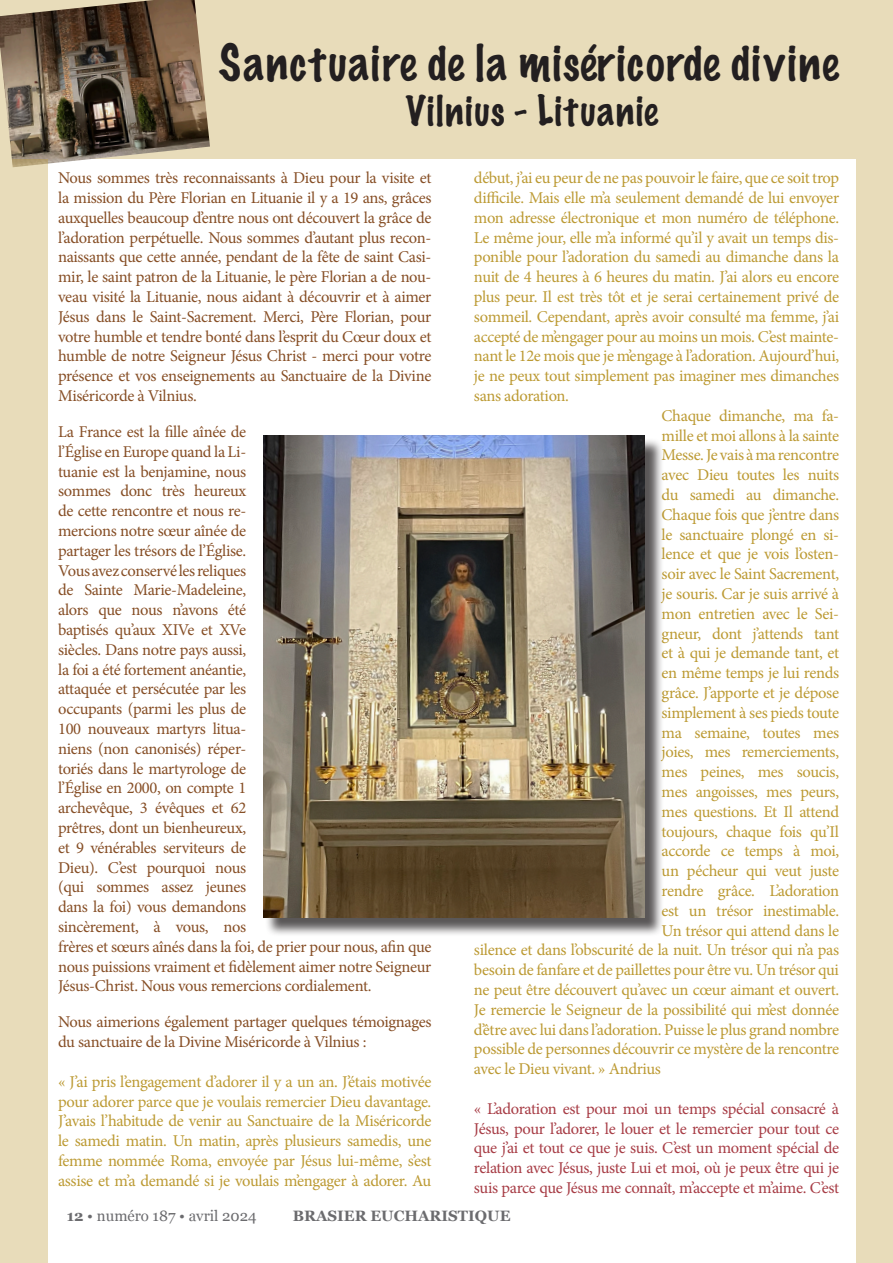
<style>
.page{position:relative;width:893px;height:1263px;background:#fff}
.page>*{position:absolute;margin:0;border:0;box-sizing:border-box;transform-origin:0 0}
.t1{font:100 45px "Marker Felt";letter-spacing:.04em;color:#231f20}
.t2{font:100 37.5px "Marker Felt";letter-spacing:.04em;color:#231f20}
.t3{font:16.5px/19.8px "Minion Pro";letter-spacing:-.02em;color:#bc9a33;text-align:justify}
.t4{font:16.5px/19.8px "Minion Pro";letter-spacing:-.02em;color:#864e25}
.t5{font:16.5px/19.8px "Minion Pro";letter-spacing:-.02em;color:#a73c45;text-align:justify}
.t6{font:15px "Georgia";color:#6b6b6e}
.t7{font:700 15px "Georgia";color:#6b6b6e}
.s1{font-weight:700}
</style>
<div class="page">
<div style="left:0;top:0;width:856px;height:159px;background:#e8dcba"></div>
<div style="left:856px;top:0;width:37px;height:1263px;background:#e8dcba"></div>
<div style="left:265px;top:438px;width:398px;height:498px;background:#231f20;opacity:.75"></div>
<img style="left:263px;top:436px;width:382px;height:482px">
<img style="left:0;top:0;width:210px;height:164px">
<div style="left:0;top:159px;width:48px;height:1104px;background:#e8dcba"></div>
<h1 class="t1" style="left:219px;top:27px;width:621px">Sanctuaire de la miséricorde divine</h1>
<h2 class="t2" style="left:406px;top:81px;width:254px">Vilnius - Lituanie</h2>
<p class="t4" style="left:58px;top:168px;width:375px;text-align:justify">Nous sommes très reconnaissants à Dieu pour la visite et la mission du Père Florian en Lituanie il y a 19 ans, grâces auxquelles beaucoup d’entre nous ont découvert la grâce de l’adoration perpétuelle. Nous sommes d’autant plus recon&shy;naissants que cette année, pendant de la fête de saint Casi&shy;mir, le saint patron de la Lituanie, le père Florian a de nou&shy;veau visité la Lituanie, nous aidant à découvrir et à aimer Jésus dans le Saint-Sacrement. Merci, Père Florian, pour votre humble et tendre bonté dans l’esprit du Cœur doux et humble de notre Seigneur Jésus Christ - merci pour votre présence et vos enseignements au Sanctuaire de la Divine Miséricorde à Vilnius.</p>
<p class="t4" style="left:58px;top:422px;width:375px">La France est la fille aînée de<br>l’Église en Europe quand la Li-<br>tuanie est la benjamine, nous<br>sommes donc très heureux<br>de cette rencontre et nous re-<br>mercions notre sœur aînée de<br>partager les trésors de l’Église.<br>Vous avez conservé les reliques<br>de Sainte Marie-Madeleine,<br>alors que nous n’avons été<br>baptisés qu’aux XIVe et XVe<br>siècles. Dans notre pays aussi,<br>la foi a été fortement anéantie,<br>attaquée et persécutée par les<br>occupants (parmi les plus de<br>100 nouveaux martyrs litua-<br>niens (non canonisés) réper-<br>toriés dans le martyrologe de<br>l’Église en 2000, on compte 1<br>archevêque, 3 évêques et 62<br>prêtres, dont un bienheureux,<br>et 9 vénérables serviteurs de<br>Dieu). C’est pourquoi nous<br>(qui sommes assez jeunes<br>dans la foi) vous demandons<br>sincèrement, à vous, nos<br>frères et sœurs aînés dans la foi, de prier pour nous, afin que nous puissions vraiment et fidèlement aimer notre Seigneur<br>Jésus-Christ. Nous vous remercions cordialement.</p>
<p class="t4" style="left:58px;top:1012px;width:375px">Nous aimerions également partager quelques témoignages du sanctuaire de la Divine Miséricorde à Vilnius :</p>
<p class="t3" style="left:58px;top:1072px;width:375px">« J’ai pris l’engagement d’adorer il y a un an. J’étais motivée pour adorer parce que je voulais remercier Dieu davantage.<br>J’avais l’habitude de venir au Sanctuaire de la Miséricorde le samedi matin. Un matin, après plusieurs samedis, une femme nommée Roma, envoyée par Jésus lui-même, s’est assise et m’a demandé si je voulais m’engager à adorer. Au</p>
<p class="t3" style="left:474px;top:168px;width:367px">début, j’ai eu peur de ne pas pouvoir le faire, que ce soit trop</p>
<p class="t3" style="left:474px;top:188px;width:367px">difficile. Mais elle m’a seulement demandé de lui envoyer</p>
<p class="t3" style="left:474px;top:208px;width:367px">mon adresse électronique et mon numéro de téléphone.</p>
<p class="t3" style="left:474px;top:227px;width:367px">Le même jour, elle m’a informé qu’il y avait un temps dis-</p>
<p class="t3" style="left:474px;top:247px;width:367px">ponible pour l’adoration du samedi au dimanche dans la</p>
<p class="t3" style="left:474px;top:267px;width:367px">nuit de 4 heures à 6 heures du matin. J’ai alors eu encore</p>
<p class="t3" style="left:474px;top:287px;width:367px">plus peur. Il est très tôt et je serai certainement privé de</p>
<p class="t3" style="left:474px;top:307px;width:367px">sommeil. Cependant, après avoir consulté ma femme, j’ai</p>
<p class="t3" style="left:474px;top:326px;width:367px">accepté de m’engager pour au moins un mois. C’est mainte-</p>
<p class="t3" style="left:474px;top:346px;width:367px">nant le 12e mois que je m’engage à l’adoration. Aujourd’hui,</p>
<p class="t3" style="left:474px;top:366px;width:367px">je ne peux tout simplement pas imaginer mes dimanches</p>
<p class="t3" style="left:474px;top:386px;width:97px">sans adoration.</p>
<p class="t3" style="left:662px;top:406px;width:179px">Chaque dimanche, ma fa-</p>
<p class="t3" style="left:662px;top:425px;width:179px">mille et moi allons à la sainte</p>
<p class="t3" style="left:662px;top:445px;width:179px">Messe. Je vais à ma rencontre</p>
<p class="t3" style="left:662px;top:465px;width:179px">avec Dieu toutes les nuits</p>
<p class="t3" style="left:662px;top:485px;width:179px">du samedi au dimanche.</p>
<p class="t3" style="left:662px;top:505px;width:179px">Chaque fois que j’entre dans</p>
<p class="t3" style="left:662px;top:524px;width:179px">le sanctuaire plongé en si-</p>
<p class="t3" style="left:662px;top:544px;width:179px">lence et que je vois l’osten-</p>
<p class="t3" style="left:662px;top:564px;width:179px">soir avec le Saint Sacrement,</p>
<p class="t3" style="left:662px;top:584px;width:179px">je souris. Car je suis arrivé à</p>
<p class="t3" style="left:662px;top:604px;width:179px">mon entretien avec le Sei-</p>
<p class="t3" style="left:662px;top:623px;width:179px">gneur, dont j’attends tant</p>
<p class="t3" style="left:662px;top:643px;width:179px">et à qui je demande tant, et</p>
<p class="t3" style="left:662px;top:663px;width:179px">en même temps je lui rends</p>
<p class="t3" style="left:662px;top:683px;width:179px">grâce. J’apporte et je dépose</p>
<p class="t3" style="left:662px;top:703px;width:179px">simplement à ses pieds toute</p>
<p class="t3" style="left:662px;top:722px;width:179px">ma semaine, toutes mes</p>
<p class="t3" style="left:662px;top:742px;width:179px">joies, mes remerciements,</p>
<p class="t3" style="left:662px;top:762px;width:179px">mes peines, mes soucis,</p>
<p class="t3" style="left:662px;top:782px;width:179px">mes angoisses, mes peurs,</p>
<p class="t3" style="left:662px;top:802px;width:179px">mes questions. Et Il attend</p>
<p class="t3" style="left:662px;top:821px;width:179px">toujours, chaque fois qu’Il</p>
<p class="t3" style="left:662px;top:841px;width:179px">accorde ce temps à moi,</p>
<p class="t3" style="left:662px;top:861px;width:179px">un pécheur qui veut juste</p>
<p class="t3" style="left:662px;top:881px;width:179px">rendre grâce. L’adoration</p>
<p class="t3" style="left:662px;top:901px;width:179px">est un trésor inestimable.</p>
<p class="t3" style="left:662px;top:920px;width:179px">Un trésor qui attend dans le</p>
<p class="t3" style="left:474px;top:940px;width:367px">silence et dans l’obscurité de la nuit. Un trésor qui n’a pas</p>
<p class="t3" style="left:474px;top:960px;width:367px">besoin de fanfare et de paillettes pour être vu. Un trésor qui</p>
<p class="t3" style="left:474px;top:980px;width:367px">ne peut être découvert qu’avec un cœur aimant et ouvert.</p>
<p class="t3" style="left:474px;top:1000px;width:367px">Je remercie le Seigneur de la possibilité qui m’est donnée</p>
<p class="t3" style="left:474px;top:1019px;width:367px">d’être avec lui dans l’adoration. Puisse le plus grand nombre</p>
<p class="t3" style="left:474px;top:1039px;width:367px">possible de personnes découvrir ce mystère de la rencontre</p>
<p class="t3" style="left:474px;top:1059px;width:189px">avec le Dieu vivant. » Andrius</p>
<p class="t5" style="left:474px;top:1099px;width:367px">« L’adoration est pour moi un temps spécial consacré à Jésus, pour l’adorer, le louer et le remercier pour tout ce que j’ai et tout ce que je suis. C’est un moment spécial de relation avec Jésus, juste Lui et moi, où je peux être qui je suis parce que Jésus me connaît, m’accepte et m’aime. C’est</p>
<p class="t6" style="left:67px;top:1205px;width:191px"><span class="s1">12</span> • numéro 187 • avril 2024</p>
<p class="t7" style="left:293px;top:1205px;width:219px">BRASIER EUCHARISTIQUE</p>
</div>
